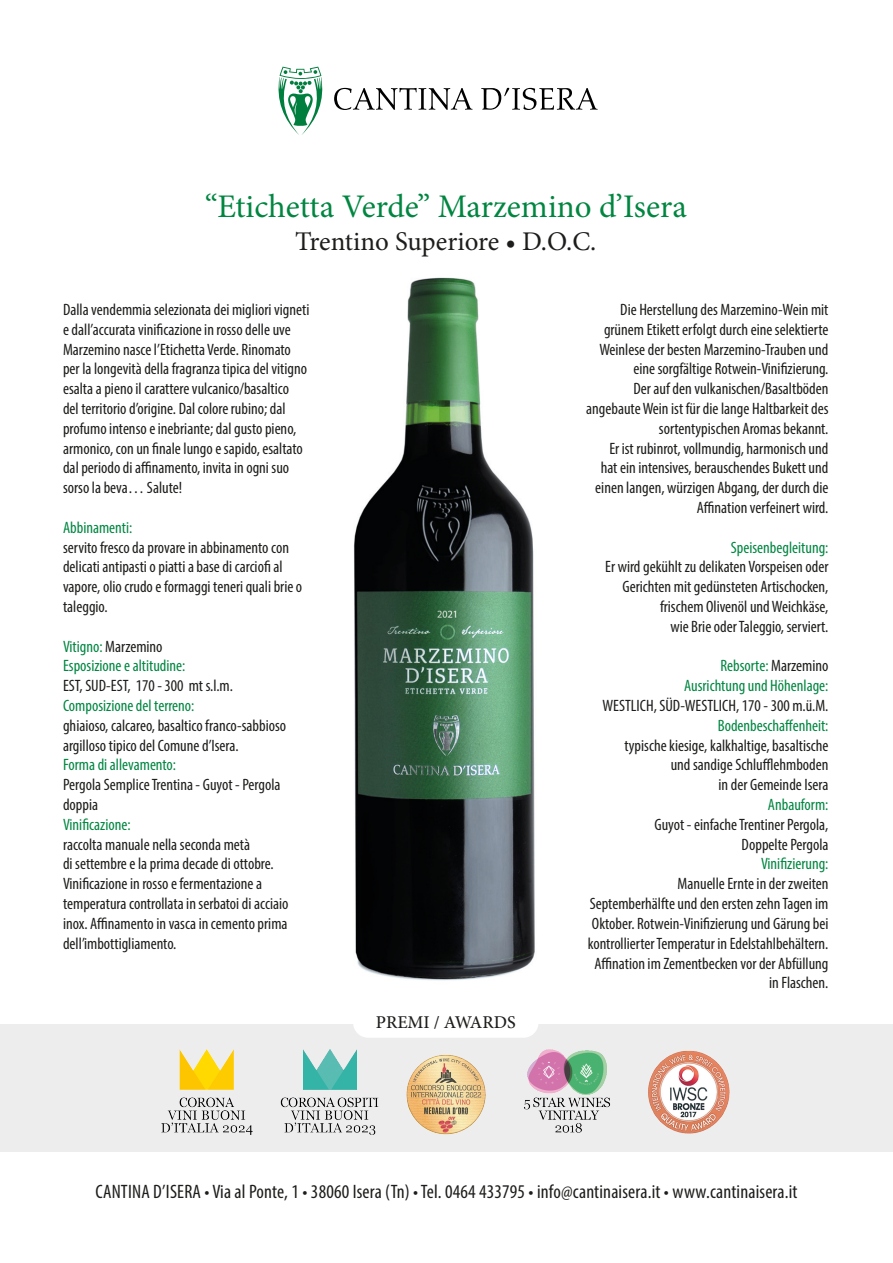
<style>
.page{position:relative;width:893px;height:1263px;background:#fff}
.page>*{position:absolute;margin:0;border:0;box-sizing:border-box;transform-origin:0 0}
.t1{font:33px "Minion Pro";color:#008641}
.t2{font:27px "Minion Pro";letter-spacing:-.005em;color:#1d1d1b}
.t3{font:condensed 19.5px "Myriad Pro";letter-spacing:.01em;color:#1d1d1b}
.t4{font:500 18px "Minion Pro";color:#1d1d1b}
.t5{font:condensed 16.5px/19.8px "Myriad Pro";color:#1d1d1b;text-align:right}
.t6{font:condensed 16.5px/19.8px "Myriad Pro";color:#008641}
.s1{color:#1d1d1b}
.s2{color:#008641}
</style>
<div class="page">
<img style="left:354px;top:277px;width:181px;height:704px">
<svg style="left:334px;top:88px;width:264px;height:22px"></svg>
<svg style="left:278px;top:67px;width:45px;height:68px"></svg>
<img style="left:0;top:1025px;width:893px;height:127px">
<p class="t1" style="left:205px;top:184px;width:484px">“Etichetta Verde” Marzemino d’Isera</p>
<p class="t2" style="left:295px;top:223px;width:303px">Trentino Superiore • D.O.C.</p>
<p class="t5" style="left:63px;top:299px;width:248px;text-align:left">Dalla vendemmia selezionata dei migliori vigneti e dall’accurata vinificazione in rosso delle uve Marzemino nasce l’Etichetta Verde. Rinomato per la longevità della fragranza tipica del vitigno esalta a pieno il carattere vulcanico/basaltico<br>del territorio d’origine. Dal colore rubino; dal profumo intenso e inebriante; dal gusto pieno, armonico, con un finale lungo e sapido, esaltato dal periodo di affinamento, invita in ogni suo sorso la beva… Salute!</p>
<p class="t6" style="left:63px;top:517px;width:71px">Abbinamenti:</p>
<p class="t5" style="left:63px;top:537px;width:241px;text-align:left">servito fresco da provare in abbinamento con delicati antipasti o piatti a base di carciofi al vapore, olio crudo e formaggi teneri quali brie o taleggio.</p>
<p class="t6" style="left:63px;top:636px;width:124px">Vitigno: <span class="s1">Marzemino<br></span>Esposizione e altitudine:</p>
<p class="t5" style="left:63px;top:676px;width:171px">EST, SUD-EST, 170 - 300 mt s.l.m.</p>
<p class="t6" style="left:63px;top:695px;width:133px">Composizione del terreno:</p>
<p class="t5" style="left:63px;top:715px;width:225px;text-align:left">ghiaioso, calcareo, basaltico franco-sabbioso argilloso tipico del Comune d’Isera.</p>
<p class="t6" style="left:63px;top:755px;width:115px">Forma di allevamento:</p>
<p class="t5" style="left:63px;top:775px;width:219px;text-align:left">Pergola Semplice Trentina - Guyot - Pergola doppia</p>
<p class="t6" style="left:63px;top:814px;width:69px">Vinificazione:</p>
<p class="t5" style="left:63px;top:834px;width:189px">raccolta manuale nella seconda metà</p>
<p class="t5" style="left:63px;top:854px;width:212px">di settembre e la prima decade di ottobre.</p>
<p class="t5" style="left:63px;top:874px;width:227px;text-align:left">Vinificazione in rosso e fermentazione a temperatura controllata in serbatoi di acciaio inox. Affinamento in vasca in cemento prima dell’imbottigliamento.</p>
<p class="t4" style="left:376px;top:1010px;width:141px">PREMI / AWARDS</p>
<p class="t5" style="left:599px;top:299px;width:231px">Die Herstellung des Marzemino-Wein mit grünem Etikett erfolgt durch eine selektierte Weinlese der besten Marzemino-Trauben und eine sorgfältige Rotwein-Vinifizierung.</p>
<p class="t5" style="left:586px;top:379px;width:244px">Der auf den vulkanischen/Basaltböden angebaute Wein ist für die lange Haltbarkeit des sortentypischen Aromas bekannt.</p>
<p class="t5" style="left:595px;top:438px;width:235px">Er ist rubinrot, vollmundig, harmonisch und hat ein intensives, berauschendes Bukett und einen langen, würzigen Abgang, der durch die Affination verfeinert wird.</p>
<p class="t6" style="left:731px;top:537px;width:99px">Speisenbegleitung:</p>
<p class="t5" style="left:605px;top:557px;width:225px">Er wird gekühlt zu delikaten Vorspeisen oder Gerichten mit gedünsteten Artischocken, frischem Olivenöl und Weichkäse,<br>wie Brie oder Taleggio, serviert.</p>
<p class="t5" style="left:602px;top:656px;width:227px"><span class="s2">Rebsorte:</span> Marzemino<br><span class="s2">Ausrichtung und Höhenlage:<br></span>WESTLICH, SÜD-WESTLICH, 170 - 300 m.ü.M.</p>
<p class="t6" style="left:718px;top:715px;width:112px">Bodenbeschaffenheit:</p>
<p class="t5" style="left:625px;top:735px;width:205px">typische kiesige, kalkhaltige, basaltische</p>
<p class="t5" style="left:671px;top:755px;width:159px">und sandige Schlufflehmboden</p>
<p class="t5" style="left:719px;top:775px;width:111px">in der Gemeinde Isera</p>
<p class="t6" style="left:768px;top:794px;width:62px">Anbauform:</p>
<p class="t5" style="left:654px;top:814px;width:176px">Guyot - einfache Trentiner Pergola,<br>Doppelte Pergola<br><span class="s2">Vinifizierung:</span></p>
<p class="t5" style="left:588px;top:874px;width:242px">Manuelle Ernte in der zweiten<br>Septemberhälfte und den ersten zehn Tagen im Oktober. Rotwein-Vinifizierung und Gärung bei kontrollierter Temperatur in Edelstahlbehältern.<br>Affination im Zementbecken vor der Abfüllung in Flaschen.</p>
<p class="t3" style="left:95px;top:1180px;width:704px">CANTINA D’ISERA • Via al Ponte, 1 • 38060 Isera (Tn) • Tel. 0464 433795 • info@cantinaisera.it • www.cantinaisera.it</p>
</div>
